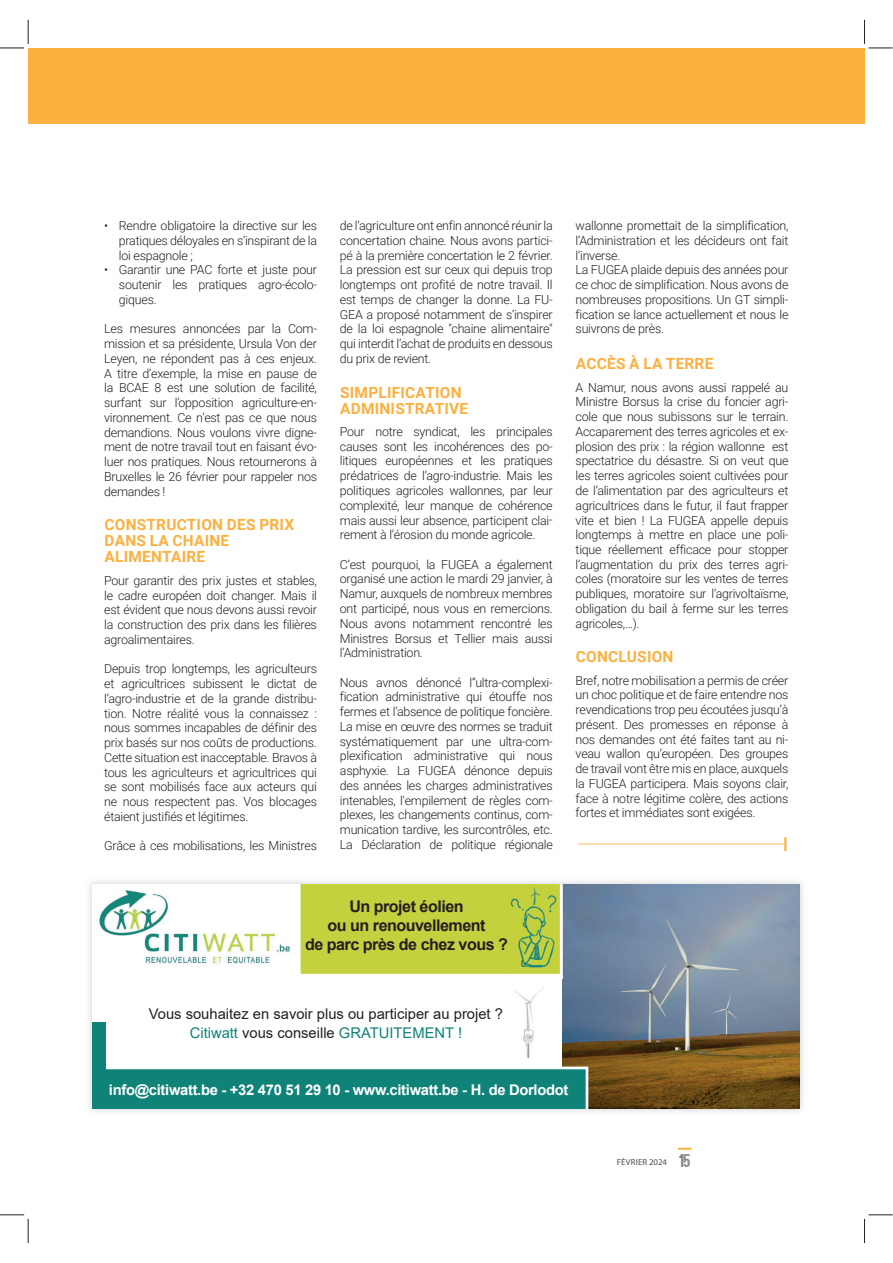
<style>
.page{position:relative;width:893px;height:1263px;background:#fff}
.page>*{position:absolute;margin:0;border:0;box-sizing:border-box;transform-origin:0 0}
.t1{font:700 16.05px/19.4px "Arial";letter-spacing:-.03em;color:#231f20;text-align:center}
.t2{font:700 15.45px/16px "Roboto";letter-spacing:.015em;color:#fbb03f}
.t3{font:14.7px/18.8px "Arial";color:#231f20;text-align:center}
.t4{font:700 14.7px "Arial";letter-spacing:-.02em;color:#fff}
.t5{font:300 12.45px/14.7px "Roboto";letter-spacing:-.02em;color:#231f20;text-align:justify}
.t6{font:300 12.45px "Roboto";color:#fbb03f}
.t7{font:8.7px "Myriad Pro";letter-spacing:.02em;color:#4f4c4b}
.s1{color:#108378}
.s2{font-weight:900;font-size:16.2px}
.s3{font-family:"Ostrich Sans";font-weight:700;font-size:17.4px}
</style>
<div class="page">
<div style="left:28px;top:48px;width:836px;height:76px;background:#fbb03f"></div>
<svg style="left:678px;top:1148px;width:13px;height:2px"></svg>
<img style="left:89px;top:881px;width:714px;height:231px">
<div style="left:93px;top:884px;width:707px;height:224px;background:#fff"></div>
<img style="left:562px;top:884px;width:238px;height:224px">
<svg style="left:106px;top:1067px;width:482px;height:41px;background:#1e8a80"></svg>
<img style="left:99px;top:890px;width:192px;height:75px">
<div style="left:93px;top:1022px;width:13px;height:86px;background:#108378"></div>
<div style="left:300px;top:884px;width:209px;height:90px;background:#c4d13e"></div>
<img style="left:562px;top:884px;width:1px;height:94px">
<img style="left:509px;top:884px;width:51px;height:90px">
<img style="left:514px;top:987px;width:30px;height:72px">
<svg style="left:0;top:20px;width:29px;height:29px"></svg>
<svg style="left:0;top:1215px;width:29px;height:28px"></svg>
<svg style="left:864px;top:20px;width:29px;height:29px"></svg>
<svg style="left:864px;top:1215px;width:29px;height:28px"></svg>
<p class="t5" style="left:119px;top:218px;width:200px;text-indent:-15px">• Rendre obligatoire la directive sur les pratiques déloyales en s’inspirant de la loi espagnole ;</p>
<p class="t5" style="left:119px;top:262px;width:200px;text-indent:-15px">• Garantir une PAC forte et juste pour soutenir les pratiques agro-écolo&shy;giques.</p>
<p class="t5" style="left:104px;top:321px;width:214px">Les mesures annoncées par la Com&shy;mission et sa présidente, Ursula Von der Leyen, ne répondent pas à ces enjeux.<br>A titre d’exemple, la mise en pause de la BCAE 8 est une solution de facilité, surfant sur l’opposition agriculture-en&shy;vironnement. Ce n’est pas ce que nous demandions. Nous voulons vivre digne&shy;ment de notre travail tout en faisant évo&shy;luer nos pratiques. Nous retournerons à Bruxelles le 26 février pour rappeler nos demandes !</p>
<p class="t2" style="left:104px;top:516px;width:191px">CONSTRUCTION DES PRIX<br>DANS LA CHAINE<br>ALIMENTAIRE</p>
<p class="t5" style="left:104px;top:573px;width:214px">Pour garantir des prix justes et stables, le cadre européen doit changer. Mais il est évident que nous devons aussi revoir la construction des prix dans les filières agroalimentaires.</p>
<p class="t5" style="left:104px;top:661px;width:214px">Depuis trop longtemps, les agriculteurs et agricultrices subissent le dictat de l’agro-industrie et de la grande distribu&shy;tion. Notre réalité vous la connaissez : nous sommes incapables de définir des prix basés sur nos coûts de productions.<br>Cette situation est inacceptable. Bravos à tous les agriculteurs et agricultrices qui se sont mobilisés face aux acteurs qui ne nous respectent pas. Vos blocages étaient justifiés et légitimes.</p>
<p class="t5" style="left:104px;top:838px;width:214px">Grâce à ces mobilisations, les Ministres</p>
<p class="t5" style="left:340px;top:218px;width:214px">de l’agriculture ont enfin annoncé réunir la concertation chaine. Nous avons partici&shy;pé à la première concertation le 2 février.<br>La pression est sur ceux qui depuis trop longtemps ont profité de notre travail. Il est temps de changer la donne. La FU-GEA a proposé notamment de s’inspirer de la loi espagnole "chaine alimentaire" qui interdit l’achat de produits en dessous du prix de revient.</p>
<p class="t2" style="left:340px;top:384px;width:130px">SIMPLIFICATION<br>ADMINISTRATIVE</p>
<p class="t5" style="left:340px;top:424px;width:214px">Pour notre syndicat, les principales causes sont les incohérences des po&shy;litiques européennes et les pratiques prédatrices de l’agro-industrie. Mais les politiques agricoles wallonnes, par leur complexité, leur manque de cohérence mais aussi leur absence, participent clai&shy;rement à l’érosion du monde agricole.</p>
<p class="t5" style="left:340px;top:557px;width:214px">C’est pourquoi, la FUGEA a également organisé une action le mardi 29 janvier, à Namur, auxquels de nombreux membres ont participé, nous vous en remercions.<br>Nous avons notamment rencontré les Ministres Borsus et Tellier mais aussi l’Administration.</p>
<p class="t5" style="left:340px;top:675px;width:214px">Nous avnos dénoncé l’’ultra-complexi&shy;fication administrative qui étouffe nos fermes et l’absence de politique foncière.<br>La mise en œuvre des normes se traduit systématiquement par une ultra-com&shy;plexification administrative qui nous asphyxie. La FUGEA dénonce depuis des années les charges administratives intenables, l'empilement de règles com&shy;plexes, les changements continus, com&shy;munication tardive, les surcontrôles, etc.<br>La Déclaration de politique régionale</p>
<p class="t1" style="left:305px;top:897px;width:204px">Un projet éolien<br>ou un renouvellement<br>de parc près de chez vous ?</p>
<p class="t3" style="left:149px;top:1004px;width:356px">Vous souhaitez en savoir plus ou participer au projet ?<br><span class="s1">Citiwatt</span> vous conseille <span class="s1">GRATUITEMENT !</span></p>
<p class="t5" style="left:575px;top:218px;width:214px;text-align:left">wallonne promettait de la simplification, l’Administration et les décideurs ont fait l’inverse.<br>La FUGEA plaide depuis des années pour ce choc de simplification. Nous avons de nombreuses propositions. Un GT simpli&shy;fication se lance actuellement et nous le suivrons de près.</p>
<p class="t2" style="left:576px;top:355px;width:139px">ACCÈS À LA TERRE</p>
<p class="t5" style="left:575px;top:380px;width:214px">A Namur, nous avons aussi rappelé au Ministre Borsus la crise du foncier agri&shy;cole que nous subissons sur le terrain.<br>Accaparement des terres agricoles et ex&shy;plosion des prix : la région wallonne est spectatrice du désastre. Si on veut que les terres agricoles soient cultivées pour de l’alimentation par des agriculteurs et agricultrices dans le futur, il faut frapper vite et bien ! La FUGEA appelle depuis longtemps à mettre en place une poli&shy;tique réellement efficace pour stopper l’augmentation du prix des terres agri&shy;coles (moratoire sur les ventes de terres publiques, moratoire sur l’agrivoltaïsme, obligation du bail à ferme sur les terres agricoles,…).</p>
<p class="t2" style="left:576px;top:648px;width:99px">CONCLUSION</p>
<p class="t5" style="left:575px;top:673px;width:214px">Bref, notre mobilisation a permis de créer un choc politique et de faire entendre nos revendications trop peu écoutées jusqu’à présent. Des promesses en réponse à nos demandes ont été faites tant au ni&shy;veau wallon qu’européen. Des groupes de travail vont être mis en place, auxquels la FUGEA participera. Mais soyons clair, face à notre légitime colère, des actions fortes et immédiates sont exigées.</p>
<p class="t6" style="left:577px;top:835px;width:213px">-----------------------------------------------------------------------------------------<span class="s2">|</span></p>
<p class="t4" style="left:109px;top:1082px;width:461px">info@citiwatt.be - +32 470 51 29 10 - www.citiwatt.be - H. de Dorlodot</p>
<p class="t7" style="left:617px;top:1157px;width:76px">FÉVRIER 2024 <span class="s3">15</span></p>
</div>
